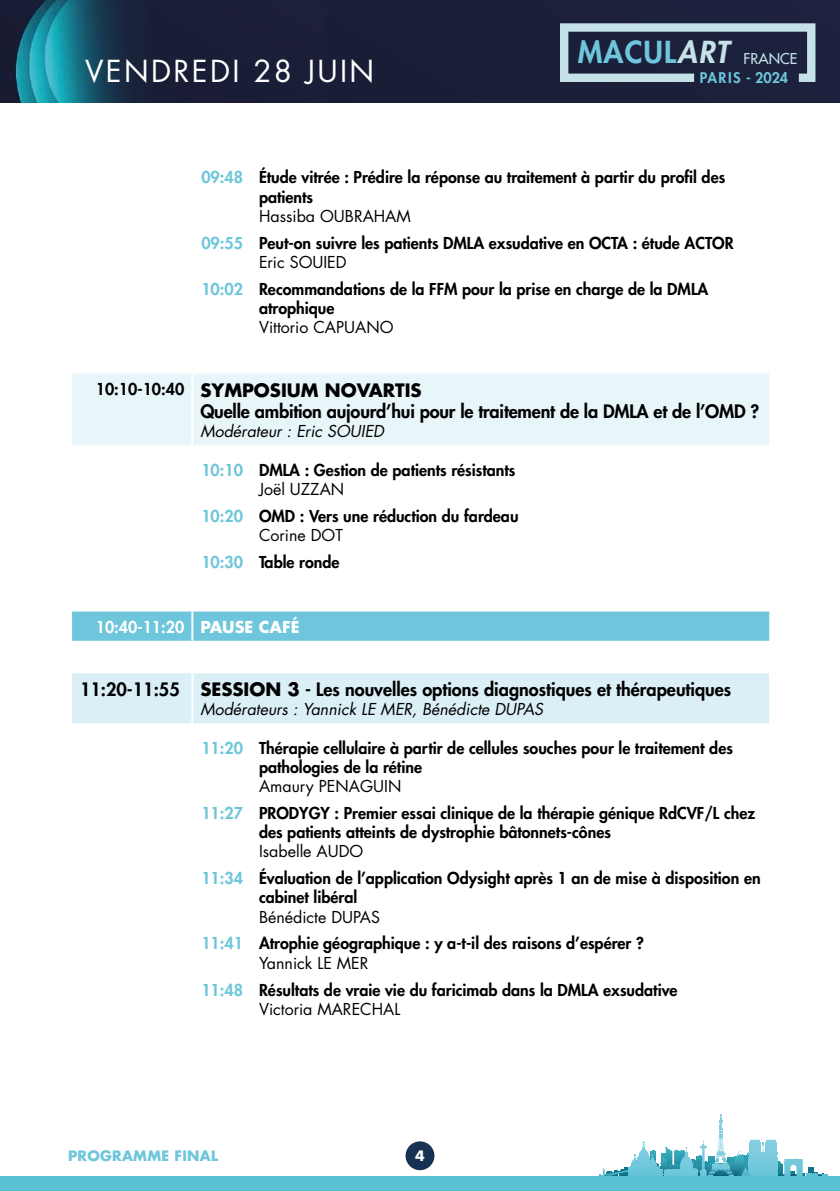
<style>
.page{position:relative;width:840px;height:1191px;background:#fff}
.page>*{position:absolute;margin:0;border:0;box-sizing:border-box;transform-origin:0 0}
.t1{font:29.6px "Futura Std";letter-spacing:.08em;color:#fff}
.t2{font:800 18px/21.6px "Futura Std";color:#000}
.t3{font:800 16px/26.8px "Futura Std";color:#000}
.t4{font:italic 16px "Futura Std";color:#000}
.t5{font:16px "Futura Std";color:#000}
.t6{font:800 16px "Futura Std";color:#fff}
.t7{font:500 14.6px "Futura Std";color:#c5e2e8}
.t8{font:800 14.4px "Futura Std";letter-spacing:.02em;color:#6dc6db}
.t9{font:700 14px "Futura Std";letter-spacing:.02em;color:#6dc6db}
.t10{font:700 14px "Futura Std";color:#fff}
.s1{font-weight:800;font-size:29.4px;color:#6dc6db}
.s2{font-weight:800;font-style:italic;font-size:29.4px}
.s3{color:#6dc6db}
.s4{font-weight:400}
.s5{font-size:16px}
.s6{font-weight:700}
</style>
<div class="page">
<img style="left:0;top:0;width:326px;height:102px">
<div style="left:326px;top:0;width:513px;height:102px;background:#1b1f39"></div>
<svg style="left:599px;top:1114px;width:229px;height:62px"></svg>
<svg style="left:559px;top:23px;width:256px;height:59px;background:#49546a"></svg>
<div style="left:0;top:1176px;width:839px;height:15px;background:#59c1d1"></div>
<div style="left:405px;top:1141px;width:29px;height:29px;background:#163152;border-radius:50%"></div>
<div style="left:72px;top:374px;width:696px;height:71px;background:#e8f5f9"></div>
<div style="left:72px;top:611px;width:696px;height:30px;background:#6dc6db"></div>
<div style="left:72px;top:673px;width:696px;height:50px;background:#dbeff6"></div>
<hr style="left:191px;top:673px;width:2px;height:50px;background:#fff">
<hr style="left:191px;top:611px;width:2px;height:30px;background:#fff">
<hr style="left:191px;top:374px;width:2px;height:71px;background:#fff">
<h1 class="t1" style="left:85px;top:52px;width:290px">VENDREDI 28 JUIN</h1>
<p class="t7" style="left:577px;top:49px;width:221px"><span class="s1">MACUL</span><span class="s2">ART</span> FRANCE</p>
<p class="t8" style="left:699px;top:69px;width:90px">PARIS - 2024</p>
<p class="t3" style="left:259px;top:168px;width:467px;line-height:19.2px;text-indent:-58px"><span class="s3">09:48</span> Étude vitrée : Prédire la réponse au traitement à partir du profil des patients</p>
<p class="t3" style="left:201px;top:202px;width:533px;text-indent:58px"><span class="s4">Hassiba OUBRAHAM<br></span><span class="s3">09:55</span> Peut-on suivre les patients DMLA exsudative en OCTA : étude ACTOR</p>
<p class="t3" style="left:201px;top:248px;width:508px;text-indent:58px"><span class="s4">Eric SOUIED<br></span><span class="s3">10:02</span> Recommandations de la FFM pour la prise en charge de la DMLA</p>
<p class="t3" style="left:259px;top:295px;width:77px">atrophique</p>
<p class="t5" style="left:259px;top:317px;width:136px">Vittorio CAPUANO</p>
<p class="t2" style="left:200px;top:379px;width:560px;text-indent:-105px"><span class="s5">10:10-10:40</span> <span class="s6">SYMPOSIUM NOVARTIS<br></span>Quelle ambition aujourd’hui pour le traitement de la DMLA et de l’OMD ?</p>
<p class="t4" style="left:200px;top:421px;width:185px">Modérateur : Eric SOUIED</p>
<p class="t3" style="left:259px;top:460px;width:258px;line-height:19.2px;text-indent:-58px"><span class="s3">10:10</span> DMLA : Gestion de patients résistants<br><span class="s4">Joël UZZAN</span></p>
<p class="t3" style="left:259px;top:506px;width:261px;line-height:19.2px;text-indent:-58px"><span class="s3">10:20</span> OMD : Vers une réduction du fardeau<br><span class="s4">Corine DOT</span></p>
<p class="t3" style="left:201px;top:548px;width:140px"><span class="s3">10:30</span> Table ronde</p>
<p class="t6" style="left:96px;top:616px;width:205px">10:40-11:20 <span class="s6">PAUSE CAFÉ</span></p>
<p class="t2" style="left:80px;top:678px;width:652px">11:20-11:55 <span class="s6">SESSION 3</span> - Les nouvelles options diagnostiques et thérapeutiques</p>
<p class="t4" style="left:200px;top:699px;width:344px">Modérateurs : Yannick LE MER, Bénédicte DUPAS</p>
<p class="t3" style="left:259px;top:738px;width:475px;line-height:19.2px;text-indent:-58px"><span class="s3">11:20</span> Thérapie cellulaire à partir de cellules souches pour le traitement des pathologies de la rétine</p>
<p class="t3" style="left:201px;top:772px;width:555px;text-indent:58px"><span class="s4">Amaury PENAGUIN<br></span><span class="s3">11:27</span> PRODYGY : Premier essai clinique de la thérapie génique RdCVF/L chez</p>
<p class="t3" style="left:259px;top:818px;width:353px">des patients atteints de dystrophie bâtonnets-cônes</p>
<p class="t3" style="left:201px;top:838px;width:560px;text-indent:58px"><span class="s4">Isabelle AUDO<br></span><span class="s3">11:34</span> Évaluation de l’application Odysight après 1 an de mise à disposition en</p>
<p class="t3" style="left:259px;top:884px;width:100px">cabinet libéral</p>
<p class="t3" style="left:201px;top:903px;width:444px;text-indent:58px"><span class="s4">Bénédicte DUPAS<br></span><span class="s3">11:41</span> Atrophie géographique : y a-t-il des raisons d’espérer ?</p>
<p class="t3" style="left:201px;top:949px;width:477px;text-indent:58px"><span class="s4">Yannick LE MER<br></span><span class="s3">11:48</span> Résultats de vraie vie du faricimab dans la DMLA exsudative</p>
<p class="t5" style="left:259px;top:998px;width:143px">Victoria MARECHAL</p>
<p class="t9" style="left:68px;top:1146px;width:151px">PROGRAMME FINAL</p>
<p class="t10" style="left:415px;top:1146px;width:11px">4</p>
</div>
